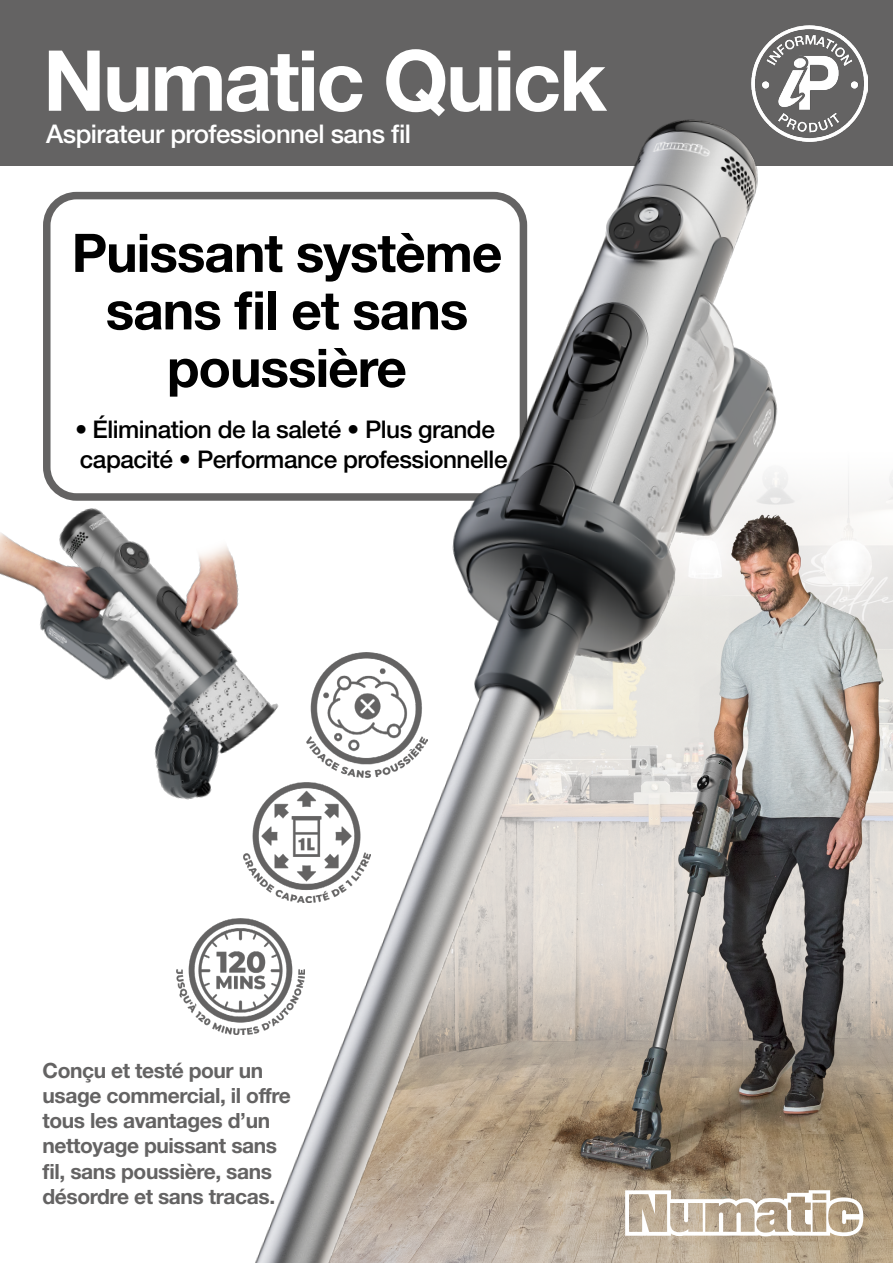
<style>
.page{position:relative;width:893px;height:1263px;background:#fff}
.page>*{position:absolute;margin:0;border:0;box-sizing:border-box;transform-origin:0 0}
.t1{font:700 84.3px "Helvetica Neue LT Pro";letter-spacing:-.03em;color:#fff}
.t2{font:700 53.25px/57.4px "Helvetica Neue LT Pro";letter-spacing:-.02em;color:#000;text-align:center}
.t3{font:500 25.8px "Helvetica Neue LT Pro";letter-spacing:-.02em;color:#fff}
.t4{font:500 24.45px/29.2px "Helvetica Neue LT Pro";letter-spacing:-.02em;color:#000}
.t5{font:700 21px/25.2px "Helvetica Neue LT Pro";letter-spacing:-.02em;color:#646363}
</style>
<div class="page">
<div style="left:43px;top:192px;width:484px;height:309px;border:8px solid #646363;border-radius:30px"></div>
<img style="left:840px;top:472px;width:53px;height:791px">
<div style="left:0;top:0;width:893px;height:166px;background:#646363"></div>
<img style="left:192px;top:119px;width:648px;height:1144px">
<img style="left:0;top:465px;width:320px;height:384px">
<svg style="left:625px;top:1190px;width:238px;height:46px"></svg>
<img style="left:176px;top:919px;width:129px;height:116px">
<img style="left:243px;top:783px;width:127px;height:120px">
<img style="left:306px;top:653px;width:122px;height:124px">
<img style="left:752px;top:26px;width:115px;height:115px">
<h1 class="t1" style="left:43px;top:29px;width:565px">Numatic Quick</h1>
<p class="t3" style="left:46px;top:118px;width:366px">Aspirateur professionnel sans fil</p>
<h2 class="t2" style="left:72px;top:223px;width:432px">Puissant système sans fil et sans poussière</h2>
<p class="t4" style="left:75px;top:415px;width:434px">• Élimination de la saleté • Plus grande capacité • Performance professionnelle</p>
<p class="t5" style="left:43px;top:1057px;width:250px">Conçu et testé pour un usage commercial, il offre tous les avantages d’un nettoyage puissant sans fil, sans poussière, sans désordre et sans tracas.</p>
</div>
